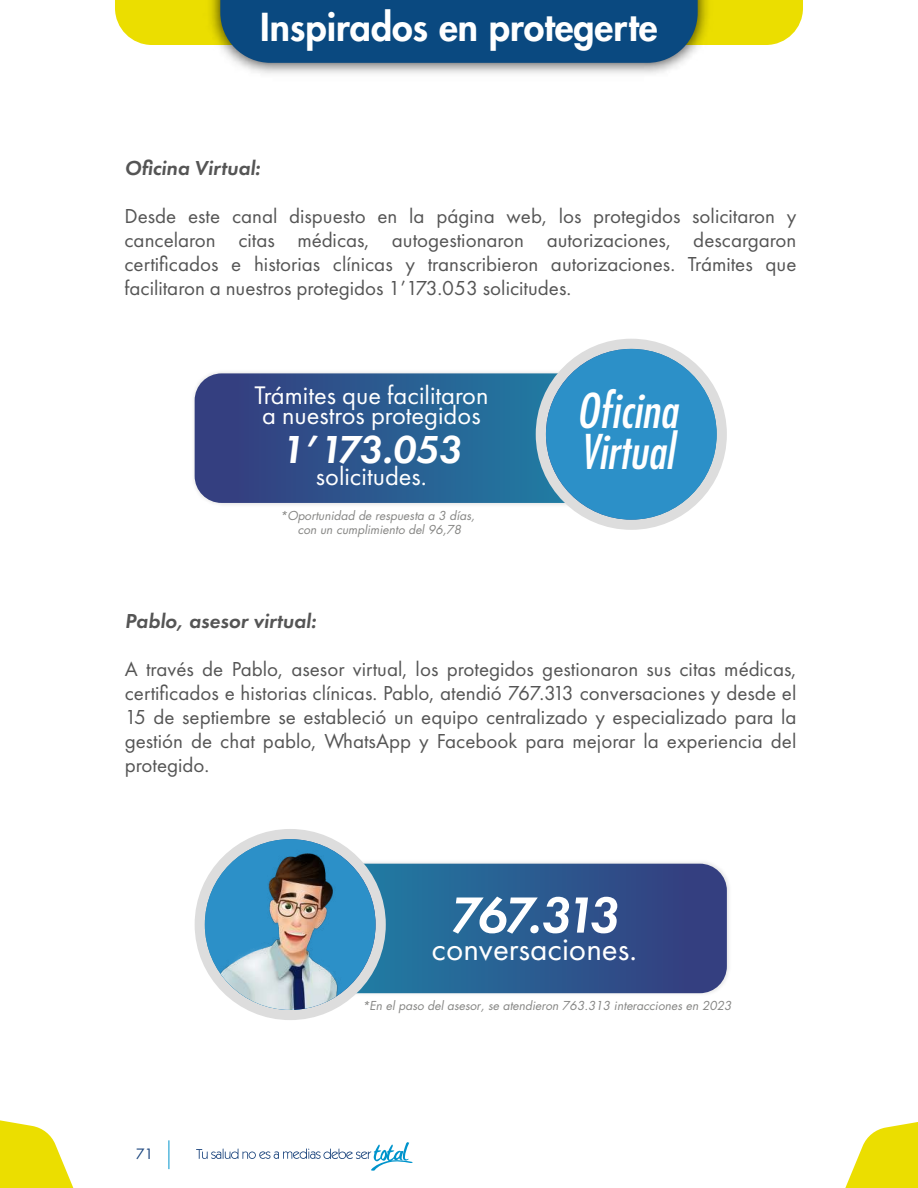
<style>
.page{position:relative;width:918px;height:1188px;background:#fff}
.page>*{position:absolute;margin:0;border:0;box-sizing:border-box;transform-origin:0 0}
.t1{font:italic 600 52.65px "Futura PT";letter-spacing:-.085em;color:#fff}
.t2{font:italic condensed 46.65px/40.7px "Futura Std";color:#fff}
.t3{font:italic 600 40.5px "Futura PT";letter-spacing:-.01em;color:#fff}
.t4{font:800 37.5px "Futura Std";color:#fff}
.t5{font:33.15px "Futura PT";color:#fff}
.t6{font:26.4px/19.5px "Futura PT";color:#fff}
.t7{font:21px/24px "Futura PT";color:#555;text-align:justify}
.t8{font:italic 600 21px "Futura PT";color:#555}
.t9{font:15.6px "Futura PT";color:#19437c}
.t10{font:italic 12px/14.4px "Futura Std";color:#868684;text-align:center}
</style>
<div class="page">
<svg style="left:196px;top:1142px;width:217px;height:29px"></svg>
<svg style="left:0;top:1120px;width:74px;height:68px"></svg>
<svg style="left:845px;top:1122px;width:73px;height:66px"></svg>
<svg style="left:115px;top:0;width:688px;height:63px;background:#557c73"></svg>
<img style="left:244px;top:829px;width:485px;height:191px">
<svg style="left:376px;top:864px;width:351px;height:129px;background:#2c598f"></svg>
<div style="left:195px;top:829px;width:191px;height:191px;background:#ddd;border-radius:50%"></div>
<img style="left:205px;top:845px;width:171px;height:165px">
<img style="left:194px;top:338px;width:484px;height:191px">
<svg style="left:195px;top:373px;width:369px;height:130px;background:#2d5a8f"></svg>
<div style="left:536px;top:339px;width:191px;height:191px;background:#ddd;border-radius:50%"></div>
<div style="left:546px;top:349px;width:171px;height:171px;background:#2c90c8;border-radius:50%"></div>
<h3 class="t4" style="left:260px;top:3px;width:399px">Inspirados en protegerte</h3>
<p class="t8" style="left:124px;top:155px;width:137px">Oficina Virtual:</p>
<p class="t7" style="left:124px;top:204px;width:674px">Desde este canal dispuesto en la página web, los protegidos solicitaron y cancelaron citas médicas, autogestionaron autorizaciones, descargaron certificados e historias clínicas y transcribieron autorizaciones. Trámites que facilitaron a nuestros protegidos 1’173.053 solicitudes.</p>
<p class="t6" style="left:254px;top:385px;width:236px">Trámites que facilitaron a nuestros protegidos</p>
<h3 class="t3" style="left:281px;top:423px;width:182px">1’173.053</h3>
<p class="t6" style="left:316px;top:466px;width:113px">solicitudes.</p>
<p class="t10" style="left:280px;top:508px;width:196px">*Oportunidad de respuesta a 3 días, con un cumplimiento del 96,78</p>
<h2 class="t2" style="left:577px;top:392px;width:102px">Oficina<br>Virtual</h2>
<p class="t8" style="left:125px;top:607px;width:193px">Pablo, asesor virtual:</p>
<p class="t7" style="left:125px;top:657px;width:673px">A través de Pablo, asesor virtual, los protegidos gestionaron sus citas médicas, certificados e historias clínicas. Pablo, atendió 767.313 conversaciones y desde el 15 de septiembre se estableció un equipo centralizado y especializado para la gestión de chat pablo, WhatsApp y Facebook para mejorar la experiencia del protegido.</p>
<h1 class="t1" style="left:450px;top:881px;width:171px">767.313</h1>
<h3 class="t5" style="left:432px;top:929px;width:207px">conversaciones.</h3>
<p class="t9" style="left:136px;top:1144px;width:19px">71</p>
<p class="t10" style="left:362px;top:998px;width:371px">*En el paso del asesor, se atendieron 763.313 interacciones en 2023</p>
</div>
